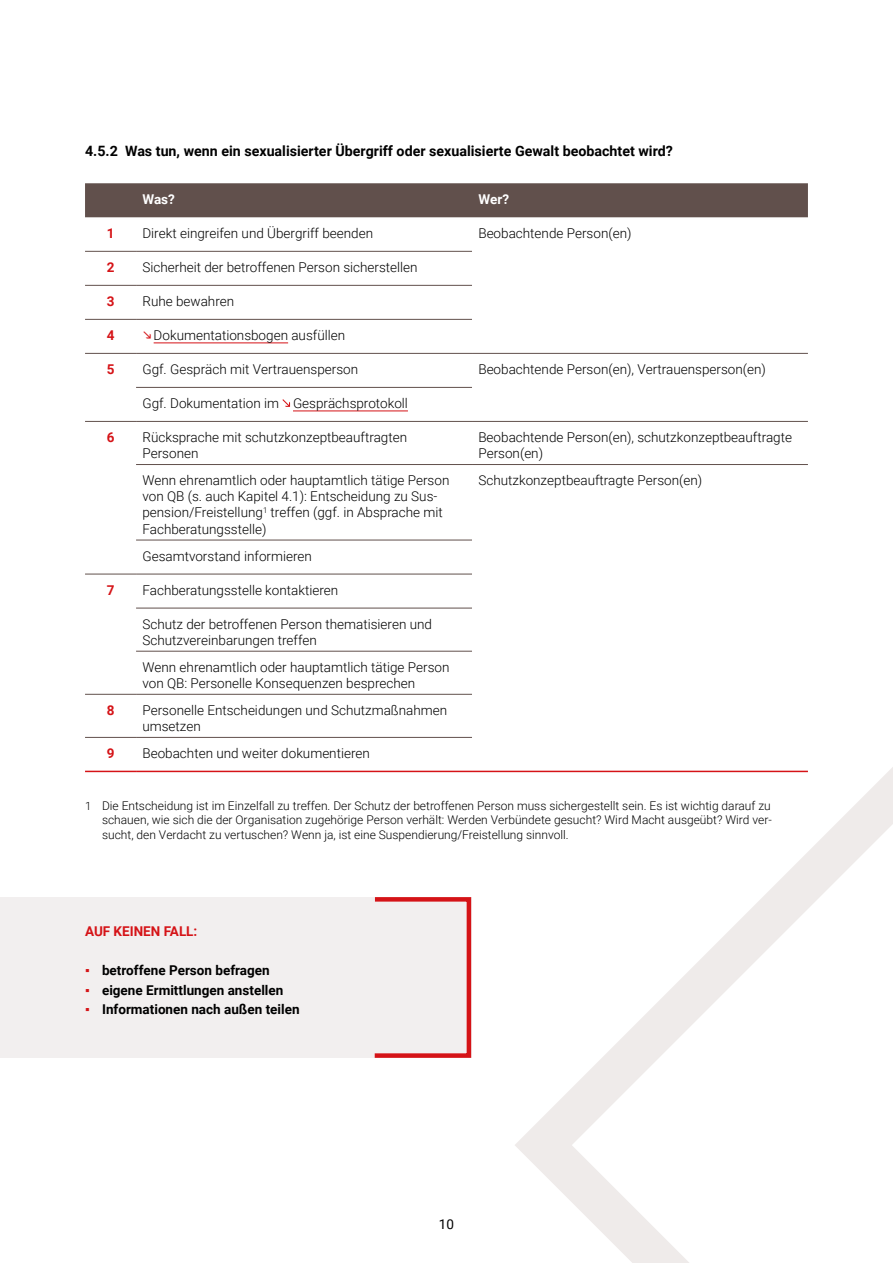
<style>
.page{position:relative;width:893px;height:1263px;background:#fff}
.page>*{position:absolute;margin:0;border:0;box-sizing:border-box;transform-origin:0 0}
.H3_Sub_schwarz_1Spalte{font:700 14.25px "Roboto";color:#000}
.P_Fließtext{font:300 13.5px/16.2px "Roboto";color:#000}
.t1{font:700 13.5px "Roboto";color:#000}
.P_Fließtext-2{font:700 13.5px "Roboto";color:#d51317}
.P_Fließtext-3{font:700 13.5px "Roboto";color:#fff}
.t2{font:13.5px "Roboto";color:#000}
.Fußnote{font:300 12px/14.4px "Roboto";color:#000;text-align:justify}
.s1{font-size:11.25px}
.s2{font-family:"Arial";font-weight:400;color:#d51317}
</style>
<div class="page">
<div style="left:0;top:897px;width:471px;height:161px;background:#f2efef"></div>
<div style="left:372px;top:897px;width:99px;height:161px;border:4px solid #d51317"></div>
<div style="left:85px;top:183px;width:723px;height:34px;background:#61504c"></div>
<hr style="left:85px;top:251px;width:51px;height:1px;background:#61504c">
<hr style="left:136px;top:251px;width:336px;height:1px;background:#61504c">
<hr style="left:85px;top:285px;width:51px;height:1px;background:#61504c">
<hr style="left:136px;top:285px;width:336px;height:1px;background:#61504c">
<hr style="left:85px;top:319px;width:51px;height:1px;background:#61504c">
<hr style="left:136px;top:319px;width:336px;height:1px;background:#61504c">
<hr style="left:85px;top:353px;width:51px;height:1px;background:#61504c">
<hr style="left:136px;top:353px;width:336px;height:1px;background:#61504c">
<hr style="left:472px;top:353px;width:336px;height:1px;background:#61504c">
<hr style="left:136px;top:387px;width:336px;height:1px;background:#61504c">
<hr style="left:85px;top:421px;width:51px;height:1px;background:#61504c">
<hr style="left:136px;top:421px;width:336px;height:1px;background:#61504c">
<hr style="left:472px;top:421px;width:336px;height:1px;background:#61504c">
<hr style="left:136px;top:464px;width:336px;height:1px;background:#61504c">
<hr style="left:472px;top:464px;width:336px;height:1px;background:#61504c">
<hr style="left:136px;top:540px;width:336px;height:1px;background:#61504c">
<hr style="left:85px;top:574px;width:51px;height:1px;background:#61504c">
<hr style="left:136px;top:574px;width:336px;height:1px;background:#61504c">
<hr style="left:136px;top:608px;width:336px;height:1px;background:#61504c">
<hr style="left:136px;top:651px;width:336px;height:1px;background:#61504c">
<hr style="left:85px;top:694px;width:51px;height:1px;background:#61504c">
<hr style="left:136px;top:694px;width:336px;height:1px;background:#61504c">
<hr style="left:85px;top:737px;width:51px;height:1px;background:#61504c">
<hr style="left:136px;top:737px;width:336px;height:1px;background:#61504c">
<hr style="left:85px;top:771px;width:51px;height:1px;background:#d51317">
<hr style="left:136px;top:771px;width:336px;height:1px;background:#d51317">
<hr style="left:472px;top:771px;width:336px;height:1px;background:#d51317">
<hr style="left:154px;top:343px;width:134px;height:1px;background:#d51317">
<hr style="left:293px;top:411px;width:115px;height:1px;background:#d51317">
<svg style="left:282px;top:399px;width:8px;height:8px"></svg>
<svg style="left:486px;top:767px;width:407px;height:496px"></svg>
<h3 class="H3_Sub_schwarz_1Spalte" style="left:85px;top:141px;width:589px">4.5.2 Was tun, wenn ein sexualisierter Übergriff oder sexualisierte Gewalt beobachtet wird?</h3>
<p class="P_Fließtext-3" style="left:142px;top:190px;width:34px">Was?</p>
<p class="P_Fließtext-3" style="left:478px;top:190px;width:32px">Wer?</p>
<p class="P_Fließtext-2" style="left:107px;top:224px;width:9px">1</p>
<p class="P_Fließtext" style="left:142px;top:224px;width:232px">Direkt eingreifen und Übergriff beenden</p>
<p class="P_Fließtext" style="left:478px;top:224px;width:155px">Beobachtende Person(en)</p>
<p class="P_Fließtext-2" style="left:107px;top:258px;width:9px">2</p>
<p class="P_Fließtext" style="left:142px;top:258px;width:277px">Sicherheit der betroffenen Person sicherstellen</p>
<p class="P_Fließtext-2" style="left:107px;top:292px;width:9px">3</p>
<p class="P_Fließtext" style="left:142px;top:292px;width:93px">Ruhe bewahren</p>
<p class="P_Fließtext-2" style="left:107px;top:326px;width:9px">4</p>
<p class="P_Fließtext" style="left:154px;top:326px;width:193px">Dokumentationsbogen ausfüllen</p>
<p class="P_Fließtext-2" style="left:107px;top:360px;width:9px">5</p>
<p class="P_Fließtext" style="left:142px;top:360px;width:217px">Ggf. Gespräch mit Vertrauensperson</p>
<p class="P_Fließtext" style="left:478px;top:360px;width:289px">Beobachtende Person(en), Vertrauensperson(en)</p>
<p class="P_Fließtext" style="left:142px;top:394px;width:267px">Ggf. Dokumentation im Gesprächsprotokoll</p>
<p class="P_Fließtext-2" style="left:107px;top:428px;width:9px">6</p>
<p class="P_Fließtext" style="left:142px;top:428px;width:266px">Rücksprache mit schutzkonzeptbeauftragten<br>Personen</p>
<p class="P_Fließtext" style="left:478px;top:428px;width:315px">Beobachtende Person(en), schutzkonzeptbeauftragte<br>Person(en)</p>
<p class="P_Fließtext" style="left:142px;top:472px;width:308px">Wenn ehrenamtlich oder hauptamtlich tätige Person von QB (s. auch Kapitel 4.1): Entscheidung zu Sus&shy;pension/Freistellung<sup>1</sup> treffen (ggf. in Absprache mit Fachberatungsstelle)</p>
<p class="P_Fließtext" style="left:478px;top:472px;width:225px">Schutzkonzeptbeauftragte Person(en)</p>
<p class="P_Fließtext" style="left:142px;top:547px;width:171px">Gesamtvorstand informieren</p>
<p class="P_Fließtext-2" style="left:107px;top:580px;width:9px">7</p>
<p class="P_Fließtext" style="left:142px;top:581px;width:197px">Fachberatungsstelle kontaktieren</p>
<p class="P_Fließtext" style="left:142px;top:615px;width:291px">Schutz der betroffenen Person thematisieren und<br>Schutzvereinbarungen treffen</p>
<p class="P_Fließtext" style="left:142px;top:658px;width:308px">Wenn ehrenamtlich oder hauptamtlich tätige Person von QB: Personelle Konsequenzen besprechen</p>
<p class="P_Fließtext-2" style="left:107px;top:700px;width:9px">8</p>
<p class="P_Fließtext" style="left:142px;top:701px;width:306px">Personelle Entscheidungen und Schutzmaßnahmen umsetzen</p>
<p class="P_Fließtext-2" style="left:107px;top:744px;width:9px">9</p>
<p class="P_Fließtext" style="left:142px;top:744px;width:229px">Beobachten und weiter dokumentieren</p>
<p class="Fußnote" style="left:102px;top:798px;width:671px;text-indent:-17px"><span class="s1">1</span> Die Entscheidung ist im Einzelfall zu treffen. Der Schutz der betroffenen Person muss sichergestellt sein. Es ist wichtig darauf zu schauen, wie sich die der Organisation zugehörige Person verhält: Werden Verbündete gesucht? Wird Macht ausgeübt? Wird ver&shy;sucht, den Verdacht zu vertuschen? Wenn ja, ist eine Suspendierung/Freistellung sinnvoll.</p>
<p class="P_Fließtext-2" style="left:85px;top:922px;width:114px">AUF KEINEN FALL:</p>
<p class="t1" style="left:85px;top:961px;width:186px"><span class="s2">▪</span> betroffene Person befragen</p>
<p class="t1" style="left:85px;top:980px;width:200px"><span class="s2">▪</span> eigene Ermittlungen anstellen</p>
<p class="t1" style="left:85px;top:1000px;width:216px"><span class="s2">▪</span> Informationen nach außen teilen</p>
<p class="t2" style="left:439px;top:1214px;width:17px">10</p>
</div>
